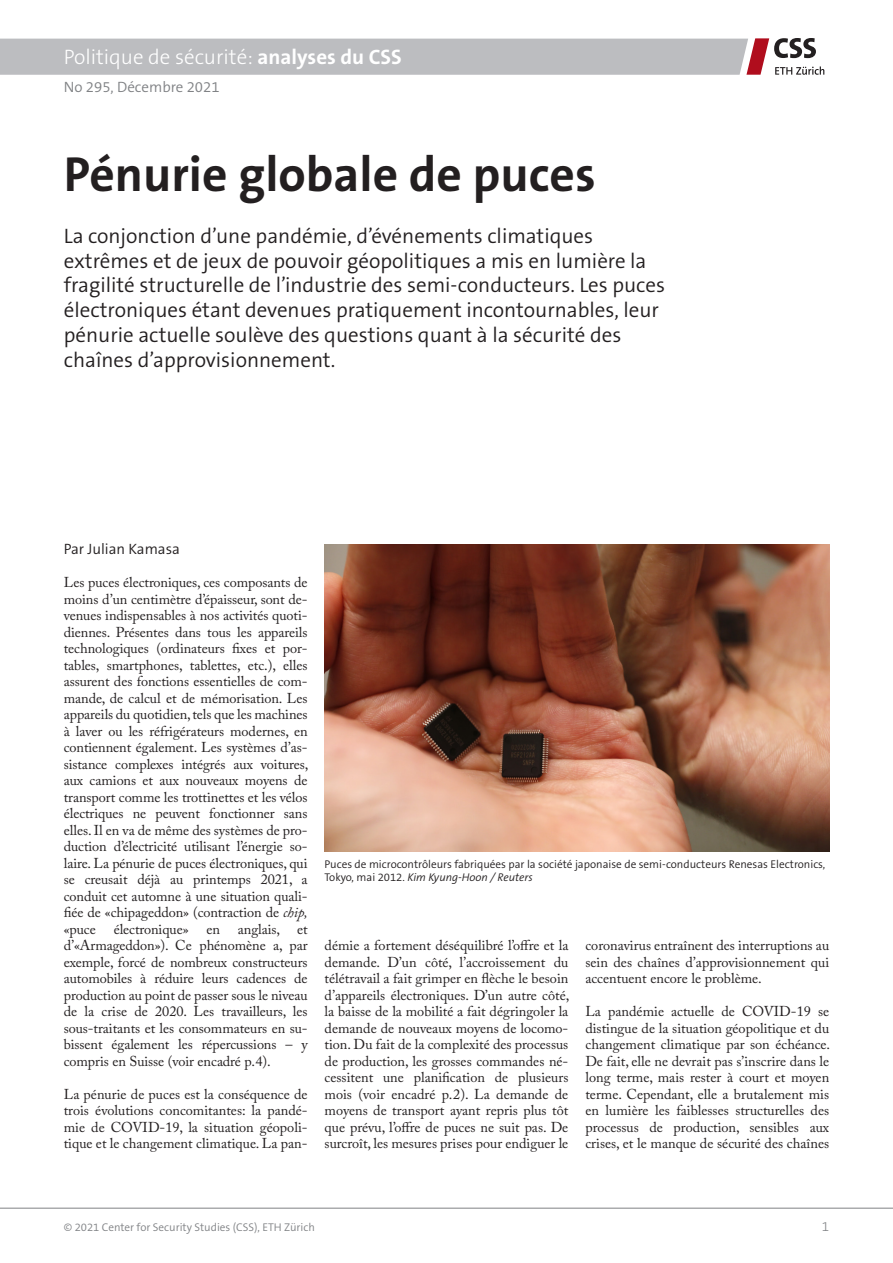
<style>
.page{position:relative;width:893px;height:1263px;background:#fff}
.page>*{position:absolute;margin:0;border:0;box-sizing:border-box;transform-origin:0 0}
.Titel_f{font:700 49.5px "The Sans B W7";color:#231f20}
.Lead_f{font:300 21px/24.8px "The Sans B W4";color:#231f20}
.t1{font:300 21px "The Sans B W3";color:#fff}
.t2{font:300 15px "The Sans B W4";color:#808285}
.t3{font:300 15px "The Sans B W4";color:#231f20}
.Text_f{font:14.25px/16.5px "Adobe Caslon Pro";color:#231f20;text-align:justify}
.t4{font:300 13.5px "The Sans B W3";color:#808285}
.Bildlegende_f{font:300 11.25px/13.2px "The Sans B W4";color:#231f20}
.t5{font:300 11.25px "The Sans B W4";color:#808285}
.s1{font-family:"The Sans B W7";font-weight:700}
.s2{font-style:italic}
</style>
<div class="page">
<hr style="left:0;top:1208px;width:893px;height:1px;background:#808285">
<svg style="left:0;top:38px;width:824px;height:37px;background:#bebcbf"></svg>
<img style="left:325px;top:544px;width:504px;height:307px">
<h2 class="t1" style="left:64px;top:44px;width:339px">Politique de sécurité: <span class="s1">analyses du CSS</span></h2>
<p class="t2" style="left:64px;top:77px;width:157px">No 295, Décembre 2021</p>
<p class="Titel_f" style="left:64px;top:143px;width:533px">Pénurie globale de puces</p>
<p class="Lead_f" style="left:64px;top:223px;width:603px">La conjonction d’une pandémie, d’événements climatiques extrêmes et de jeux de pouvoir géopolitiques a mis en lumière la fragilité structurelle de l’industrie des semi-conducteurs. Les puces électroniques étant devenues pratiquement incontournables, leur pénurie actuelle soulève des questions quant à la sécurité des chaînes d’approvisionnement.</p>
<p class="t3" style="left:64px;top:539px;width:118px">Par Julian Kamasa</p>
<p class="Text_f" style="left:64px;top:574px;width:246px">Les puces électroniques, ces composants de moins d’un centimètre d’épaisseur, sont de&shy;venues indispensables à nos activités quoti&shy;diennes. Présentes dans tous les appareils technologiques (ordinateurs fixes et por&shy;tables, smartphones, tablettes, etc.), elles assurent des fonctions essentielles de com&shy;mande, de calcul et de mémorisation. Les appareils du quotidien, tels que les machines à laver ou les réfrigérateurs modernes, en contiennent également. Les systèmes d’as&shy;sistance complexes intégrés aux voitures, aux camions et aux nouveaux moyens de transport comme les trottinettes et les vélos électriques ne peuvent fonctionner sans elles. Il en va de même des systèmes de pro&shy;duction d’électricité utilisant l’énergie so&shy;laire. La pénurie de puces électroniques, qui se creusait déjà au printemps 2021, a conduit cet automne à une situation quali&shy;fiée de «chipageddon» (contraction de <span class="s2">chip, </span>«puce</p>
<p class="Text_f" style="left:64px;top:920px;width:245px;text-indent:174px">anglais, et d’«Armageddon»). Ce phénomène a, par exemple, forcé de nombreux constructeurs automobiles à réduire leurs cadences de production au point de passer sous le niveau de la crise de 2020. Les travailleurs, les sous-traitants et les consommateurs en su&shy;bissent également les répercussions – y compris en Suisse (voir encadré p.4).</p>
<p class="Text_f" style="left:64px;top:1085px;width:245px">La pénurie de puces est la conséquence de trois évolutions concomitantes: la pandé&shy;mie de COVID-19, la situation géopoli&shy;tique et le changement climatique. La pan-</p>
<p class="Text_f" style="left:114px;top:920px;width:76px">électronique»</p>
<p class="Text_f" style="left:206px;top:920px;width:15px">en</p>
<p class="Bildlegende_f" style="left:325px;top:857px;width:502px">Puces de microcontrôleurs fabriquées par la société japonaise de semi-conducteurs Renesas Electronics,<br>Tokyo, mai 2012. <span class="s2">Kim Kyung-Hoon / Reuters</span></p>
<p class="Text_f" style="left:325px;top:937px;width:246px">démie a fortement déséquilibré l’offre et la demande. D’un côté, l’accroissement du télétravail a fait grimper en flèche le besoin d’appareils électroniques. D’un autre côté, la baisse de la mobilité a fait dégringoler la demande de nouveaux moyens de locomo&shy;tion. Du fait de la complexité des processus de production, les grosses commandes né&shy;cessitent une planification de plusieurs mois (voir encadré p.2). La demande de moyens de transport ayant repris plus tôt que prévu, l’offre de puces ne suit pas. De surcroît, les mesures prises pour endiguer le</p>
<p class="Text_f" style="left:585px;top:937px;width:245px">coronavirus entraînent des interruptions au sein des chaînes d’approvisionnement qui accentuent encore le problème.</p>
<p class="Text_f" style="left:585px;top:1003px;width:246px">La pandémie actuelle de COVID-19 se distingue de la situation géopolitique et du changement climatique par son échéance.<br>De fait, elle ne devrait pas s’inscrire dans le long terme, mais rester à court et moyen terme. Cependant, elle a brutalement mis en lumière les faiblesses structurelles des processus de production, sensibles aux crises, et le manque de sécurité des chaînes</p>
<p class="t5" style="left:64px;top:1220px;width:253px">© 2021 Center for Security Studies (CSS), ETH Zürich</p>
<p class="t4" style="left:822px;top:1217px;width:9px">1</p>
</div>
